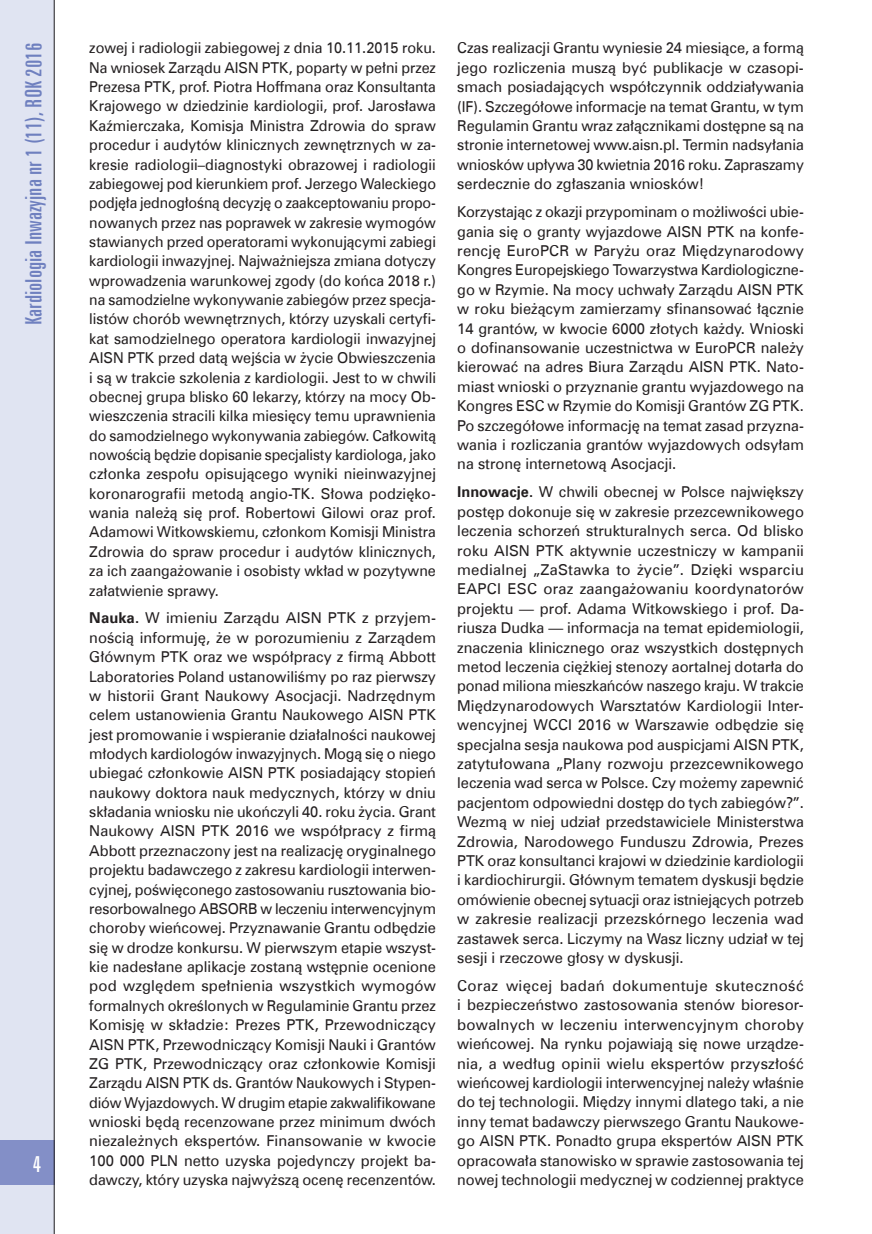
<style>
.page{position:relative;width:872px;height:1234px;background:#fff}
.page>*{position:absolute;margin:0;border:0;box-sizing:border-box;transform-origin:0 0}
.t1{font:22.5px "Zurich X Cn EU";color:#6f80bf;scale:1.07 1}
.t2{font:22.5px "Zurich X Cn EU";color:#fff;scale:1.07 1}
.t3{font:15px/19.4px "Zurich EU";color:#231f20;text-align:justify}
.s1{font-weight:700}
</style>
<div class="page">
<div style="left:0;top:0;width:54px;height:1233px;background:#e0e4f2"></div>
<div style="left:0;top:1140px;width:54px;height:44px;background:#838fc7"></div>
<hr style="left:54px;top:0;width:1px;height:1233px;background:#231f20">
<h1 class="t1" style="left:20px;top:325px;width:265px;rotate:-90deg">Kardiologia Inwazyjna nr 1 (11), ROK 2016</h1>
<p class="t3" style="left:457px;top:38px;width:348px">Czas realizacji Grantu wyniesie 24 miesiące, a formą jego rozliczenia muszą być publikacje w czasopi&shy;smach posiadających współczynnik oddziaływania (IF). Szczegółowe informacje na temat Grantu, w tym Regulamin Grantu wraz załącznikami dostępne są na stronie internetowej www.aisn.pl. Termin nadsyłania wniosków upływa 30 kwietnia 2016 roku. Zapraszamy serdecznie do zgłaszania wniosków!</p>
<p class="t3" style="left:89px;top:38px;width:348px">zowej i radiologii zabiegowej z dnia 10.11.2015 roku.<br>Na wniosek Zarządu AISN PTK, poparty w pełni przez Prezesa PTK, prof. Piotra Hoffmana oraz Konsultanta Krajowego w dziedzinie kardiologii, prof. Jarosława Kaźmierczaka, Komisja Ministra Zdrowia do spraw procedur i audytów klinicznych zewnętrznych w za&shy;kresie radiologii–diagnostyki obrazowej i radiologii zabiegowej pod kierunkiem prof. Jerzego Waleckiego podjęła jednogłośną decyzję o zaakceptowaniu propo&shy;nowanych przez nas poprawek w zakresie wymogów stawianych przed operatorami wykonującymi zabiegi kardiologii inwazyjnej. Najważniejsza zmiana dotyczy wprowadzenia warunkowej zgody (do końca 2018 r.) na samodzielne wykonywanie zabiegów przez specja&shy;listów chorób wewnętrznych, którzy uzyskali certyfi&shy;kat samodzielnego operatora kardiologii inwazyjnej AISN PTK przed datą wejścia w życie Obwieszczenia i są w trakcie szkolenia z kardiologii. Jest to w chwili obecnej grupa blisko 60 lekarzy, którzy na mocy Ob&shy;wieszczenia stracili kilka miesięcy temu uprawnienia do samodzielnego wykonywania zabiegów. Całkowitą nowością będzie dopisanie specjalisty kardiologa, jako członka zespołu opisującego wyniki nieinwazyjnej koronarografii metodą angio-TK. Słowa podzięko&shy;wania należą się prof. Robertowi Gilowi oraz prof.<br>Adamowi Witkowskiemu, członkom Komisji Ministra Zdrowia do spraw procedur i audytów klinicznych, za ich zaangażowanie i osobisty wkład w pozytywne załatwienie sprawy.</p>
<p class="t3" style="left:89px;top:608px;width:348px"><span class="s1">Nauka.</span> W imieniu Zarządu AISN PTK z przyjem&shy;nością informuję, że w porozumieniu z Zarządem Głównym PTK oraz we współpracy z firmą Abbott Laboratories Poland ustanowiliśmy po raz pierwszy w historii Grant Naukowy Asocjacji. Nadrzędnym celem ustanowienia Grantu Naukowego AISN PTK jest promowanie i wspieranie działalności naukowej młodych kardiologów inwazyjnych. Mogą się o niego ubiegać członkowie AISN PTK posiadający stopień naukowy doktora nauk medycznych, którzy w dniu składania wniosku nie ukończyli 40. roku życia. Grant Naukowy AISN PTK 2016 we współpracy z firmą Abbott przeznaczony jest na realizację oryginalnego projektu badawczego z zakresu kardiologii interwen&shy;cyjnej, poświęconego zastosowaniu rusztowania bio&shy;resorbowalnego ABSORB w leczeniu interwencyjnym choroby wieńcowej. Przyznawanie Grantu odbędzie się w drodze konkursu. W pierwszym etapie wszyst&shy;kie nadesłane aplikacje zostaną wstępnie ocenione pod względem spełnienia wszystkich wymogów formalnych określonych w Regulaminie Grantu przez Komisję w składzie: Prezes PTK, Przewodniczący AISN PTK, Przewodniczący Komisji Nauki i Grantów ZG PTK, Przewodniczący oraz członkowie Komisji Zarządu AISN PTK ds. Grantów Naukowych i Stypen&shy;diów Wyjazdowych. W drugim etapie zakwalifikowane wnioski będą recenzowane przez minimum dwóch niezależnych ekspertów. Finansowanie w kwocie 100 000 PLN netto uzyska pojedynczy projekt ba&shy;dawczy, który uzyska najwyższą ocenę recenzentów.</p>
<p class="t3" style="left:457px;top:202px;width:348px">Korzystając z okazji przypominam o możliwości ubie&shy;gania się o granty wyjazdowe AISN PTK na konfe&shy;rencję EuroPCR w Paryżu oraz Międzynarodowy Kongres Europejskiego Towarzystwa Kardiologiczne&shy;go w Rzymie. Na mocy uchwały Zarządu AISN PTK w roku bieżącym zamierzamy sfinansować łącznie 14 grantów, w kwocie 6000 złotych każdy. Wnioski o dofinansowanie uczestnictwa w EuroPCR należy kierować na adres Biura Zarządu AISN PTK. Nato&shy;miast wnioski o przyznanie grantu wyjazdowego na Kongres ESC w Rzymie do Komisji Grantów ZG PTK.<br>Po szczegółowe informację na temat zasad przyzna&shy;wania i rozliczania grantów wyjazdowych odsyłam na stronę internetową Asocjacji.</p>
<p class="t3" style="left:457px;top:482px;width:348px"><span class="s1">Innowacje.</span> W chwili obecnej w Polsce największy postęp dokonuje się w zakresie przezcewnikowego leczenia schorzeń strukturalnych serca. Od blisko roku AISN PTK aktywnie uczestniczy w kampanii medialnej „ZaStawka to życie”. Dzięki wsparciu EAPCI ESC oraz zaangażowaniu koordynatorów projektu — prof. Adama Witkowskiego i prof. Da&shy;riusza Dudka — informacja na temat epidemiologii, znaczenia klinicznego oraz wszystkich dostępnych metod leczenia ciężkiej stenozy aortalnej dotarła do ponad miliona mieszkańców naszego kraju. W trakcie Międzynarodowych Warsztatów Kardiologii Inter&shy;wencyjnej WCCI 2016 w Warszawie odbędzie się specjalna sesja naukowa pod auspicjami AISN PTK, zatytułowana „Plany rozwoju przezcewnikowego leczenia wad serca w Polsce. Czy możemy zapewnić pacjentom odpowiedni dostęp do tych zabiegów?”.<br>Wezmą w niej udział przedstawiciele Ministerstwa Zdrowia, Narodowego Funduszu Zdrowia, Prezes PTK oraz konsultanci krajowi w dziedzinie kardiologii i kardiochirurgii. Głównym tematem dyskusji będzie omówienie obecnej sytuacji oraz istniejących potrzeb w zakresie realizacji przezskórnego leczenia wad zastawek serca. Liczymy na Wasz liczny udział w tej sesji i rzeczowe głosy w dyskusji.</p>
<p class="t3" style="left:457px;top:975px;width:348px">Coraz więcej badań dokumentuje skuteczność i bezpieczeństwo zastosowania stenów bioresor&shy;bowalnych w leczeniu interwencyjnym choroby wieńcowej. Na rynku pojawiają się nowe urządze&shy;nia, a według opinii wielu ekspertów przyszłość wieńcowej kardiologii interwencyjnej należy właśnie do tej technologii. Między innymi dlatego taki, a nie inny temat badawczy pierwszego Grantu Naukowe&shy;go AISN PTK. Ponadto grupa ekspertów AISN PTK opracowała stanowisko w sprawie zastosowania tej nowej technologii medycznej w codziennej praktyce</p>
<h1 class="t2" style="left:33px;top:1150px;width:9px">4</h1>
</div>
